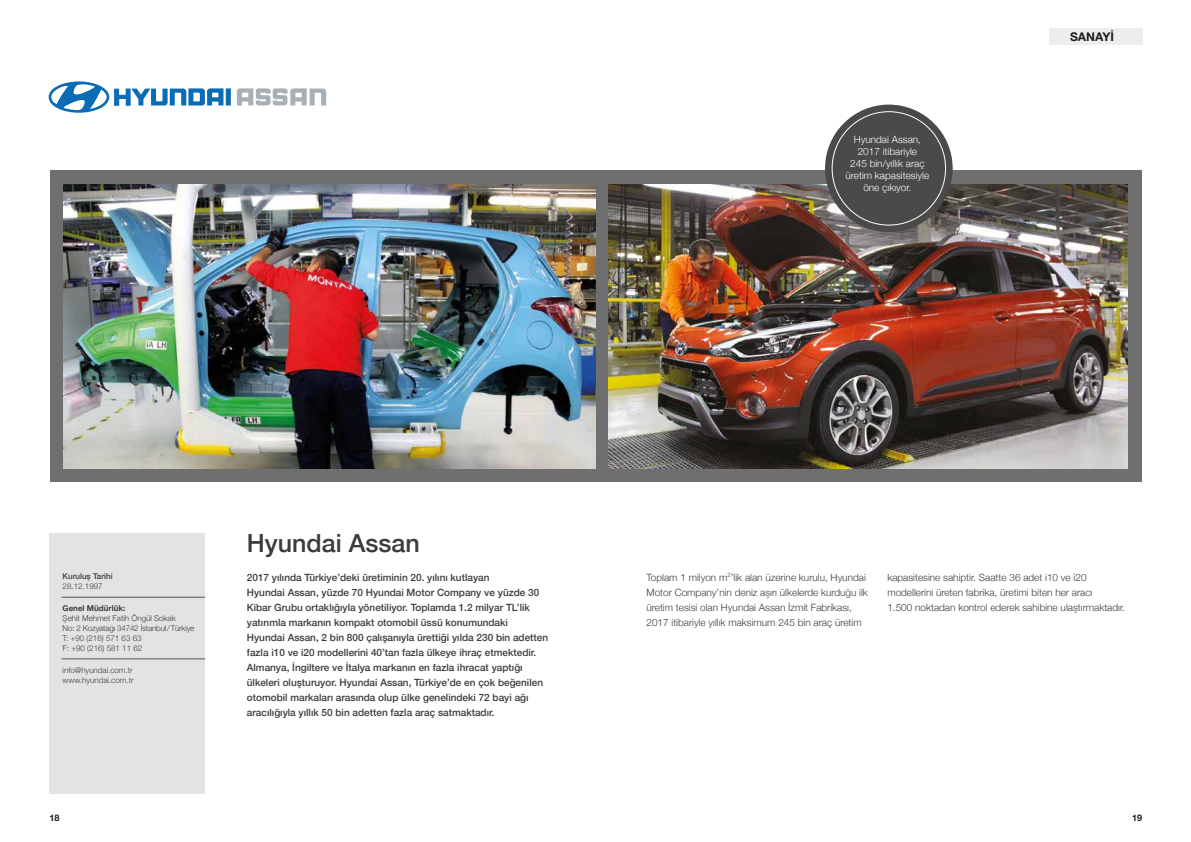
<style>
.page{position:relative;width:1191px;height:842px;background:#fff}
.page>*{position:absolute;margin:0;border:0;box-sizing:border-box;transform-origin:0 0}
.t1{font:500 25px "Helvetica Neue";color:#3c3c3b}
.t2{font:12px "Helvetica Neue Bold TB";color:#1d1d1b}
.t3{font:500 10px/15px "Helvetica Neue";color:#3c3c3b}
.t4{font:300 10px/15px "Helvetica Neue";color:#3c3c3b}
.t5{font:300 10px/12px "Helvetica Neue";color:#fff;text-align:center}
.t6{font:9px "Helvetica Neue Bold TB";color:#1d1d1b}
.t7{font:300 8px/10px "Helvetica Neue";color:#3c3c3b}
.t8{font:700 8px "Helvetica Neue";color:#3c3c3b}
.t9{font:500 8px "Helvetica Neue";color:#3c3c3b}
</style>
<div class="page">
<div style="left:49px;top:533px;width:156px;height:260px;background:#e3e3e3"></div>
<svg style="left:237px;top:88px;width:89px;height:18px"></svg>
<div style="left:226px;top:88px;width:5px;height:17px;background:#0a6cb5"></div>
<svg style="left:49px;top:81px;width:174px;height:32px"></svg>
<div style="left:50px;top:170px;width:1091px;height:312px;background:#706f6f"></div>
<img style="left:608px;top:185px;width:519px;height:283px">
<div style="left:1049px;top:28px;width:93px;height:17px;background:#ededed"></div>
<hr style="left:62px;top:597px;width:143px;height:1px;background:#575756">
<hr style="left:62px;top:658px;width:143px;height:1px;background:#575756">
<div style="left:825px;top:105px;width:127px;height:127px;background:#4a4a49;border-radius:50%"></div>
<img style="left:64px;top:185px;width:531px;height:283px">
<p class="t5" style="left:845px;top:133px;width:85px">Hyundai Assan,<br>2017 itibariyle<br>245 bin/yıllık araç üretim kapasitesiyle öne çıkıyor.</p>
<p class="t2" style="left:1070px;top:29px;width:45px">SANAYİ</p>
<p class="t9" style="left:63px;top:569px;width:52px">Kuruluş Tarihi</p>
<p class="t7" style="left:63px;top:580px;width:42px">28.12.1997</p>
<p class="t8" style="left:63px;top:602px;width:64px">Genel Müdürlük:</p>
<p class="t7" style="left:63px;top:613px;width:133px">Şehit Mehmet Fatih Öngül Sokak<br>No: 2 Kozyatağı 34742 İstanbul/Türkiye<br>T: +90 (216) 571 63 63<br>F: +90 (216) 581 11 62</p>
<p class="t7" style="left:63px;top:665px;width:72px">info@hyundai.com.tr www.hyundai.com.tr</p>
<h1 class="t1" style="left:247px;top:523px;width:174px">Hyundai Assan</h1>
<p class="t3" style="left:247px;top:569px;width:303px">2017 yılında Türkiye’deki üretiminin 20. yılını kutlayan<br>Hyundai Assan, yüzde 70 Hyundai Motor Company ve yüzde 30<br>Kibar Grubu ortaklığıyla yönetiliyor. Toplamda 1.2 milyar TL’lik yatırımla markanın kompakt otomobil üssü konumundaki Hyundai Assan, 2 bin 800 çalışanıyla ürettiği yılda 230 bin adetten fazla i10 ve i20 modellerini 40’tan fazla ülkeye ihraç etmektedir.<br>Almanya, İngiltere ve İtalya markanın en fazla ihracat yaptığı ülkeleri oluşturuyor. Hyundai Assan, Türkiye’de en çok beğenilen otomobil markaları arasında olup ülke genelindeki 72 bayi ağı aracılığıyla yıllık 50 bin adetten fazla araç satmaktadır.</p>
<p class="t4" style="left:646px;top:569px;width:223px">Toplam 1 milyon m<sup>2</sup>’lik alan üzerine kurulu, Hyundai Motor Company’nin deniz aşırı ülkelerde kurduğu ilk üretim tesisi olan Hyundai Assan İzmit Fabrikası, 2017 itibariyle yıllık maksimum 245 bin araç üretim</p>
<p class="t4" style="left:887px;top:569px;width:239px">kapasitesine sahiptir. Saatte 36 adet i10 ve i20 modellerini üreten fabrika, üretimi biten her aracı<br>1.500 noktadan kontrol ederek sahibine ulaştırmaktadır.</p>
<p class="t6" style="left:49px;top:812px;width:12px">18</p>
<p class="t6" style="left:1132px;top:812px;width:12px">19</p>
</div>
